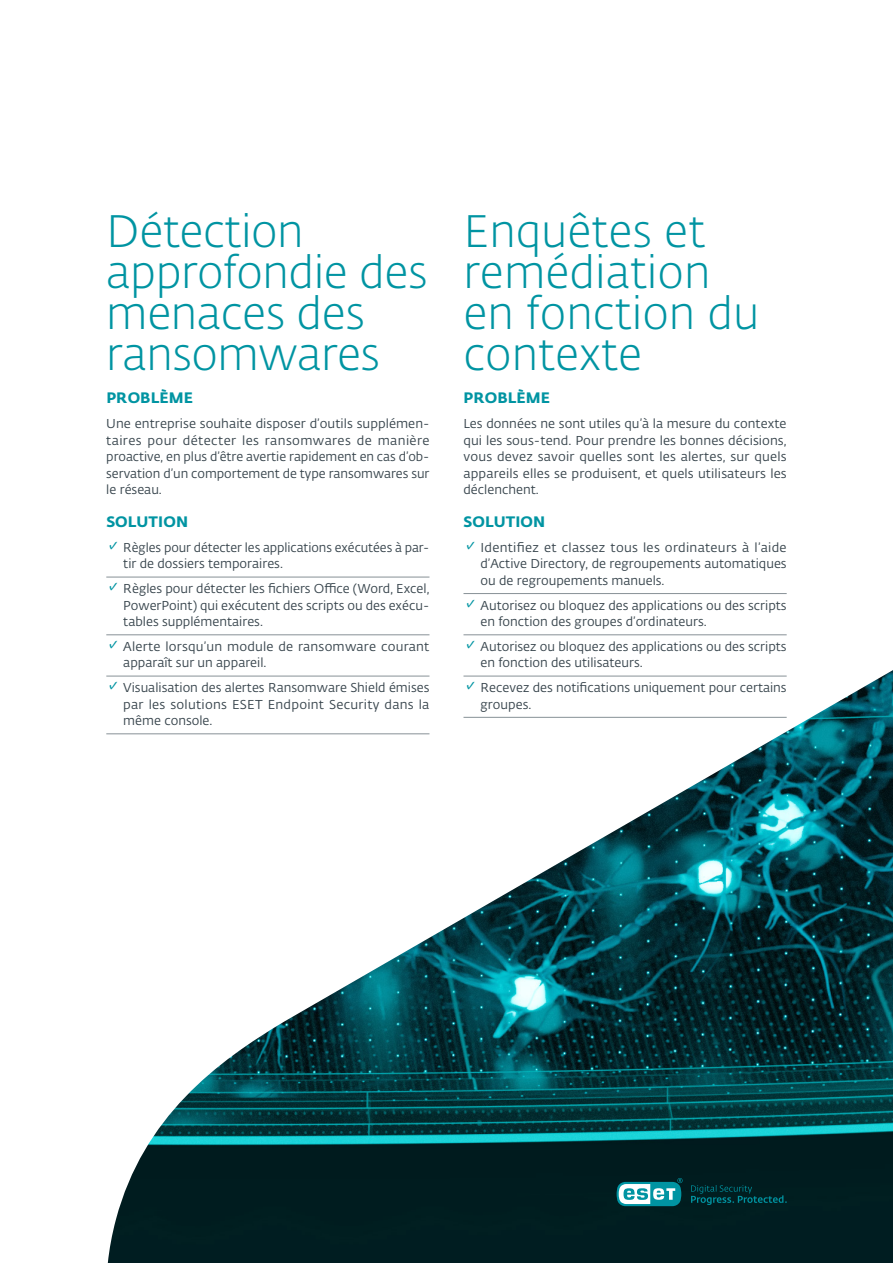
<style>
.page{position:relative;width:893px;height:1263px;background:#fff}
.page>*{position:absolute;margin:0;border:0;box-sizing:border-box;transform-origin:0 0}
.Subheadline{font:45px/41.2px "Fedra Sans Alt Pro Light LF";letter-spacing:-.01em;color:#0094a2}
.Subheadline_2{font:15px "Fedra Sans Alt Pro Bold LF";letter-spacing:.01em;color:#0094a2}
.Text{font:12.75px/16.5px "Fedra Sans Alt Pro Book LF";color:#38454d;text-align:justify}
.s1{font-family:"Fedra Sans Alt Pro Demi LF";font-size:18px;color:#0094a2}
</style>
<div class="page">
<img style="left:108px;top:670px;width:785px;height:593px">
<svg style="left:617px;top:1178px;width:66px;height:28px"></svg>
<svg style="left:691px;top:1185px;width:96px;height:20px;background:#003337"></svg>
<hr style="left:106px;top:577px;width:323px;height:1px;background:#879196">
<hr style="left:106px;top:634px;width:323px;height:1px;background:#879196">
<hr style="left:106px;top:676px;width:323px;height:1px;background:#879196">
<hr style="left:106px;top:733px;width:323px;height:1px;background:#879196">
<hr style="left:463px;top:593px;width:324px;height:1px;background:#879196">
<hr style="left:463px;top:634px;width:324px;height:1px;background:#879196">
<hr style="left:463px;top:676px;width:324px;height:1px;background:#879196">
<hr style="left:463px;top:717px;width:324px;height:1px;background:#879196">
<p class="Subheadline" style="left:106px;top:209px;width:323px">Détection approfondie des menaces des ransomwares</p>
<p class="Subheadline_2" style="left:106px;top:386px;width:88px">PROBLÈME</p>
<p class="Text" style="left:106px;top:415px;width:325px">Une entreprise souhaite disposer d’outils supplémen&shy;taires pour détecter les ransomwares de manière proactive, en plus d’être avertie rapidement en cas d’ob&shy;servation d’un comportement de type ransomwares sur le réseau.</p>
<p class="Subheadline_2" style="left:106px;top:510px;width:83px">SOLUTION</p>
<p class="Text" style="left:123px;top:539px;width:308px;text-indent:-17px"><span class="s1">✓</span> Règles pour détecter les applications exécutées à par&shy;tir de dossiers temporaires.</p>
<p class="Text" style="left:123px;top:580px;width:308px;text-indent:-17px"><span class="s1">✓</span> Règles pour détecter les fichiers Office (Word, Excel, PowerPoint) qui exécutent des scripts ou des exécu&shy;tables supplémentaires.</p>
<p class="Text" style="left:123px;top:638px;width:308px;text-indent:-17px"><span class="s1">✓</span> Alerte lorsqu’un module de ransomware courant apparaît sur un appareil.</p>
<p class="Text" style="left:123px;top:679px;width:308px;text-indent:-17px"><span class="s1">✓</span> Visualisation des alertes Ransomware Shield émises par les solutions ESET Endpoint Security dans la même console.</p>
<p class="Subheadline" style="left:463px;top:209px;width:297px">Enquêtes et remédiation en fonction du contexte</p>
<p class="Subheadline_2" style="left:464px;top:386px;width:88px">PROBLÈME</p>
<p class="Text" style="left:463px;top:415px;width:325px">Les données ne sont utiles qu’à la mesure du contexte qui les sous-tend. Pour prendre les bonnes décisions, vous devez savoir quelles sont les alertes, sur quels appareils elles se produisent, et quels utilisateurs les déclenchent.</p>
<p class="Subheadline_2" style="left:464px;top:510px;width:83px">SOLUTION</p>
<p class="Text" style="left:480px;top:539px;width:308px;text-indent:-17px"><span class="s1">✓</span> Identifiez et classez tous les ordinateurs à l’aide d’Active Directory, de regroupements automatiques ou de regroupements manuels.</p>
<p class="Text" style="left:480px;top:596px;width:308px;text-indent:-17px"><span class="s1">✓</span> Autorisez ou bloquez des applications ou des scripts en fonction des groupes d’ordinateurs.</p>
<p class="Text" style="left:480px;top:638px;width:308px;text-indent:-17px"><span class="s1">✓</span> Autorisez ou bloquez des applications ou des scripts en fonction des utilisateurs.</p>
<p class="Text" style="left:480px;top:679px;width:308px;text-indent:-17px"><span class="s1">✓</span> Recevez des notifications uniquement pour certains groupes.</p>
</div>
